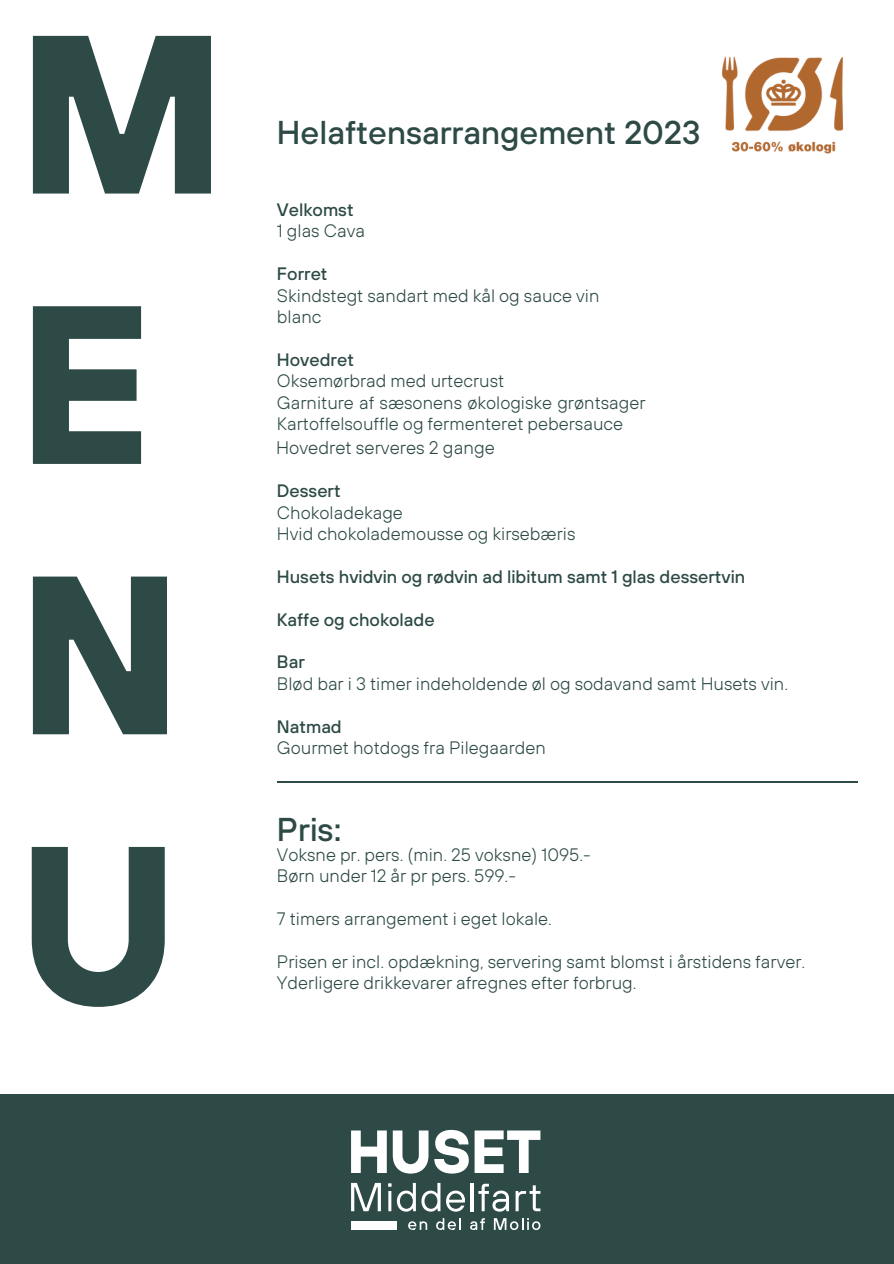
<style>
.page{position:relative;width:894px;height:1264px;background:#fff}
.page>*{position:absolute;margin:0;border:0;box-sizing:border-box;transform-origin:0 0}
.t1{font:700 225.15px/270.3px "TT Hoves";color:#2d4a46}
.t2{font:500 33px "TT Hoves";color:#2d4a46}
.t3{font:300 18.3px "TT Hoves";color:#2d4a46}
.t4{font:300 18px/21.5px "TT Hoves";color:#2d4a46}
.t5{font:500 18px "TT Hoves";color:#2d4a46}
</style>
<div class="page">
<div style="left:0;top:1094px;width:893px;height:169px;background:#2d4a46"></div>
<svg style="left:351px;top:1182px;width:30px;height:29px"></svg>
<hr style="left:388px;top:1190px;width:3px;height:21px;background:#fff">
<svg style="left:397px;top:1182px;width:43px;height:29px"></svg>
<svg style="left:446px;top:1190px;width:19px;height:21px"></svg>
<hr style="left:470px;top:1182px;width:3px;height:29px;background:#fff">
<svg style="left:478px;top:1183px;width:31px;height:28px"></svg>
<svg style="left:515px;top:1185px;width:25px;height:26px"></svg>
<svg style="left:351px;top:1130px;width:35px;height:42px"></svg>
<svg style="left:392px;top:1130px;width:36px;height:43px"></svg>
<svg style="left:434px;top:1129px;width:34px;height:44px"></svg>
<svg style="left:474px;top:1130px;width:66px;height:42px"></svg>
<div style="left:351px;top:1220px;width:45px;height:9px;background:#fff"></div>
<svg style="left:408px;top:1221px;width:19px;height:8px"></svg>
<svg style="left:436px;top:1218px;width:25px;height:11px"></svg>
<svg style="left:470px;top:1218px;width:15px;height:11px"></svg>
<svg style="left:493px;top:1218px;width:47px;height:11px"></svg>
<img style="left:722px;top:56px;width:122px;height:98px">
<hr style="left:277px;top:781px;width:580px;height:1px;background:#2d4a46">
<p class="t1" style="left:17px;top:-8px;width:211px">M<br>E<br>N</p>
<p class="t1" style="left:17px;top:803px;width:164px">U</p>
<p class="t2" style="left:277px;top:114px;width:425px">Helaftensarrangement 2023</p>
<p class="t5" style="left:277px;top:199px;width:78px">Velkomst</p>
<p class="t4" style="left:277px;top:221px;width:90px">1 glas Cava</p>
<p class="t5" style="left:277px;top:264px;width:52px">Forret</p>
<p class="t4" style="left:277px;top:285px;width:324px">Skindstegt sandart med kål og sauce vin blanc</p>
<p class="t5" style="left:277px;top:349px;width:78px">Hovedret</p>
<p class="t4" style="left:277px;top:371px;width:229px">Oksemørbrad med urtecrust</p>
<p class="t4" style="left:277px;top:392px;width:370px">Garniture af sæsonens økologiske grøntsager<br>Kartoffelsouffle og fermenteret pebersauce</p>
<p class="t3" style="left:276px;top:437px;width:220px">Hovedret serveres 2 gange</p>
<p class="t5" style="left:277px;top:480px;width:65px">Dessert</p>
<p class="t4" style="left:277px;top:502px;width:127px">Chokoladekage</p>
<p class="t4" style="left:277px;top:524px;width:300px">Hvid chokolademousse og kirsebæris</p>
<p class="t5" style="left:277px;top:566px;width:469px">Husets hvidvin og rødvin ad libitum samt 1 glas dessertvin</p>
<p class="t5" style="left:277px;top:609px;width:159px">Kaffe og chokolade</p>
<p class="t5" style="left:277px;top:652px;width:29px">Bar</p>
<p class="t4" style="left:277px;top:673px;width:512px">Blød bar i 3 timer indeholdende øl og sodavand samt Husets vin.</p>
<p class="t5" style="left:277px;top:716px;width:66px">Natmad</p>
<p class="t4" style="left:277px;top:738px;width:270px">Gourmet hotdogs fra Pilegaarden</p>
<p class="t2" style="left:277px;top:811px;width:66px">Pris:</p>
<p class="t4" style="left:277px;top:845px;width:315px">Voksne pr. pers. (min. 25 voksne) 1095.-</p>
<p class="t4" style="left:277px;top:866px;width:240px">Børn under 12 år pr pers. 599.-</p>
<p class="t4" style="left:277px;top:909px;width:276px">7 timers arrangement i eget lokale.</p>
<p class="t4" style="left:277px;top:952px;width:529px">Prisen er incl. opdækning, servering samt blomst i årstidens farver.<br>Yderligere drikkevarer afregnes efter forbrug.</p>
</div>
